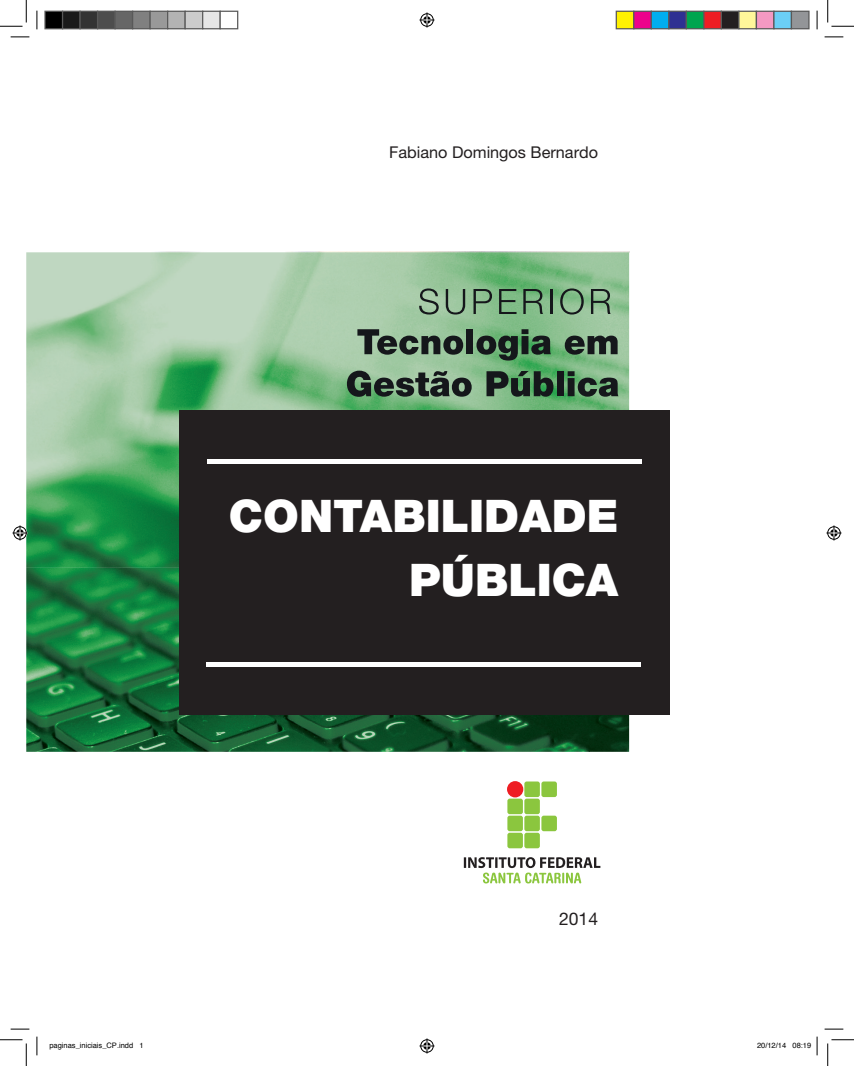
<style>
.page{position:relative;width:854px;height:1066px;background:#fff}
.page>*{position:absolute;margin:0;border:0;box-sizing:border-box;transform-origin:0 0}
.texto_base{font:900 45px "Helvetica Neue LT Pro";color:#fff}
.t1{font:17.5px "Helvetica Neue LT Pro";color:#231f20}
.t2{font:16.25px "Helvetica Neue LT Pro";color:#231f20}
.t3{font:7.5px "Helvetica";color:#000}
</style>
<div class="page">
<svg style="left:463px;top:857px;width:137px;height:26px"></svg>
<div style="left:507px;top:799px;width:15px;height:15px;background:#8bc63e;border-radius:2px"></div>
<div style="left:524px;top:799px;width:15px;height:15px;background:#8bc63e;border-radius:2px"></div>
<div style="left:507px;top:833px;width:15px;height:15px;background:#8bc63e;border-radius:2px"></div>
<div style="left:524px;top:833px;width:15px;height:15px;background:#8bc63e;border-radius:2px"></div>
<div style="left:507px;top:816px;width:15px;height:15px;background:#8bc63e;border-radius:2px"></div>
<div style="left:524px;top:816px;width:15px;height:15px;background:#8bc63e;border-radius:2px"></div>
<div style="left:541px;top:816px;width:15px;height:15px;background:#8bc63e;border-radius:2px"></div>
<div style="left:524px;top:781px;width:15px;height:16px;background:#8bc63e;border-radius:2px"></div>
<div style="left:541px;top:781px;width:15px;height:16px;background:#8bc63e;border-radius:2px"></div>
<div style="left:507px;top:781px;width:16px;height:16px;background:#ee1d23;border-radius:50%"></div>
<img style="left:26px;top:251px;width:603px;height:501px">
<svg style="left:357px;top:329px;width:106px;height:26px;background:#5f7563"></svg>
<div style="left:466px;top:329px;width:7px;height:25px;background:#15171b"></div>
<svg style="left:476px;top:329px;width:75px;height:32px;background:#487050"></svg>
<svg style="left:564px;top:336px;width:53px;height:19px"></svg>
<svg style="left:347px;top:371px;width:124px;height:26px;background:#526957"></svg>
<svg style="left:486px;top:371px;width:67px;height:26px;background:#375840"></svg>
<div style="left:556px;top:371px;width:7px;height:25px;background:#15171b"></div>
<svg style="left:567px;top:371px;width:51px;height:26px"></svg>
<svg style="left:419px;top:288px;width:19px;height:26px"></svg>
<svg style="left:445px;top:289px;width:20px;height:25px"></svg>
<svg style="left:473px;top:289px;width:19px;height:25px"></svg>
<svg style="left:499px;top:289px;width:17px;height:25px"></svg>
<svg style="left:523px;top:289px;width:20px;height:25px"></svg>
<hr style="left:550px;top:289px;width:2px;height:25px;background:#15171b">
<svg style="left:560px;top:288px;width:23px;height:26px"></svg>
<svg style="left:590px;top:289px;width:20px;height:25px"></svg>
<div style="left:179px;top:411px;width:490px;height:304px;background:#231f20"></div>
<hr style="left:207px;top:459px;width:434px;height:4px;background:#fff">
<hr style="left:207px;top:663px;width:434px;height:4px;background:#fff">
<svg style="left:11px;top:36px;width:18px;height:2px"></svg>
<svg style="left:824px;top:36px;width:19px;height:2px"></svg>
<svg style="left:11px;top:1028px;width:18px;height:2px"></svg>
<svg style="left:824px;top:1028px;width:19px;height:2px"></svg>
<svg style="left:36px;top:11px;width:2px;height:18px"></svg>
<svg style="left:36px;top:1037px;width:2px;height:18px"></svg>
<svg style="left:816px;top:11px;width:1px;height:18px"></svg>
<svg style="left:0;top:0;width:27px;height:27px"></svg>
<svg style="left:0;top:1039px;width:27px;height:27px"></svg>
<svg style="left:827px;top:0;width:26px;height:27px"></svg>
<svg style="left:827px;top:1039px;width:26px;height:27px"></svg>
<svg style="left:419px;top:13px;width:15px;height:15px"></svg>
<svg style="left:419px;top:1038px;width:15px;height:15px"></svg>
<svg style="left:13px;top:525px;width:15px;height:15px"></svg>
<svg style="left:826px;top:525px;width:15px;height:15px"></svg>
<div style="left:45px;top:11px;width:18px;height:18px;background:#000"></div>
<div style="left:44px;top:11px;width:19px;height:18px;border:1px solid #595959"></div>
<div style="left:63px;top:11px;width:17px;height:18px;background:#1a1a1a"></div>
<div style="left:62px;top:11px;width:19px;height:18px;border:1px solid #595959"></div>
<div style="left:80px;top:11px;width:18px;height:18px;background:#333"></div>
<div style="left:79px;top:11px;width:19px;height:18px;border:1px solid #595959"></div>
<div style="left:98px;top:11px;width:17px;height:18px;background:#4d4d4d"></div>
<div style="left:97px;top:11px;width:19px;height:18px;border:1px solid #595959"></div>
<div style="left:115px;top:11px;width:18px;height:18px;background:#666"></div>
<div style="left:114px;top:11px;width:19px;height:18px;border:1px solid #595959"></div>
<div style="left:133px;top:11px;width:17px;height:18px;background:#808080"></div>
<div style="left:132px;top:11px;width:19px;height:18px;border:1px solid #595959"></div>
<div style="left:150px;top:11px;width:18px;height:18px;background:#999"></div>
<div style="left:149px;top:11px;width:19px;height:18px;border:1px solid #595959"></div>
<div style="left:168px;top:11px;width:17px;height:18px;background:#b3b3b3"></div>
<div style="left:167px;top:11px;width:19px;height:18px;border:1px solid #595959"></div>
<div style="left:185px;top:11px;width:18px;height:18px;background:#ccc"></div>
<div style="left:184px;top:11px;width:19px;height:18px;border:1px solid #595959"></div>
<div style="left:203px;top:11px;width:17px;height:18px;background:#e6e6e6"></div>
<div style="left:202px;top:11px;width:19px;height:18px;border:1px solid #595959"></div>
<div style="left:219px;top:11px;width:19px;height:18px;border:1px solid #595959"></div>
<div style="left:616px;top:11px;width:17px;height:18px;background:#fff101"></div>
<div style="left:615px;top:11px;width:19px;height:18px;border:1px solid #595959"></div>
<div style="left:633px;top:11px;width:18px;height:18px;background:#ed028c"></div>
<div style="left:633px;top:11px;width:18px;height:18px;border:1px solid #595959"></div>
<div style="left:651px;top:11px;width:17px;height:18px;background:#00aeef"></div>
<div style="left:650px;top:11px;width:19px;height:18px;border:1px solid #595959"></div>
<div style="left:668px;top:11px;width:18px;height:18px;background:#2e3092"></div>
<div style="left:668px;top:11px;width:18px;height:18px;border:1px solid #595959"></div>
<div style="left:686px;top:11px;width:17px;height:18px;background:#00a54f"></div>
<div style="left:685px;top:11px;width:19px;height:18px;border:1px solid #595959"></div>
<div style="left:703px;top:11px;width:18px;height:18px;background:#ee1d23"></div>
<div style="left:703px;top:11px;width:18px;height:18px;border:1px solid #595959"></div>
<div style="left:721px;top:11px;width:17px;height:18px;background:#231f20"></div>
<div style="left:720px;top:11px;width:19px;height:18px;border:1px solid #595959"></div>
<div style="left:738px;top:11px;width:18px;height:18px;background:#fff79a"></div>
<div style="left:738px;top:11px;width:18px;height:18px;border:1px solid #595959"></div>
<div style="left:756px;top:11px;width:17px;height:18px;background:#f499c2"></div>
<div style="left:755px;top:11px;width:19px;height:18px;border:1px solid #595959"></div>
<div style="left:773px;top:11px;width:18px;height:18px;background:#6bcff6"></div>
<div style="left:773px;top:11px;width:18px;height:18px;border:1px solid #595959"></div>
<div style="left:791px;top:11px;width:17px;height:18px;background:#939598"></div>
<div style="left:790px;top:11px;width:19px;height:18px;border:1px solid #595959"></div>
<svg style="left:816px;top:1037px;width:1px;height:18px"></svg>
<p class="t2" style="left:389px;top:143px;width:210px">Fabiano Domingos Bernardo</p>
<p class="texto_base" style="left:229px;top:489px;width:391px">CONTABILIDADE</p>
<p class="texto_base" style="left:409px;top:553px;width:211px">PÚBLICA</p>
<p class="t1" style="left:559px;top:908px;width:40px">2014</p>
<p class="t3" style="left:49px;top:1039px;width:96px">paginas_iniciais_CP.indd 1</p>
<p class="t3" style="left:756px;top:1039px;width:56px">20/12/14 08:19</p>
</div>
